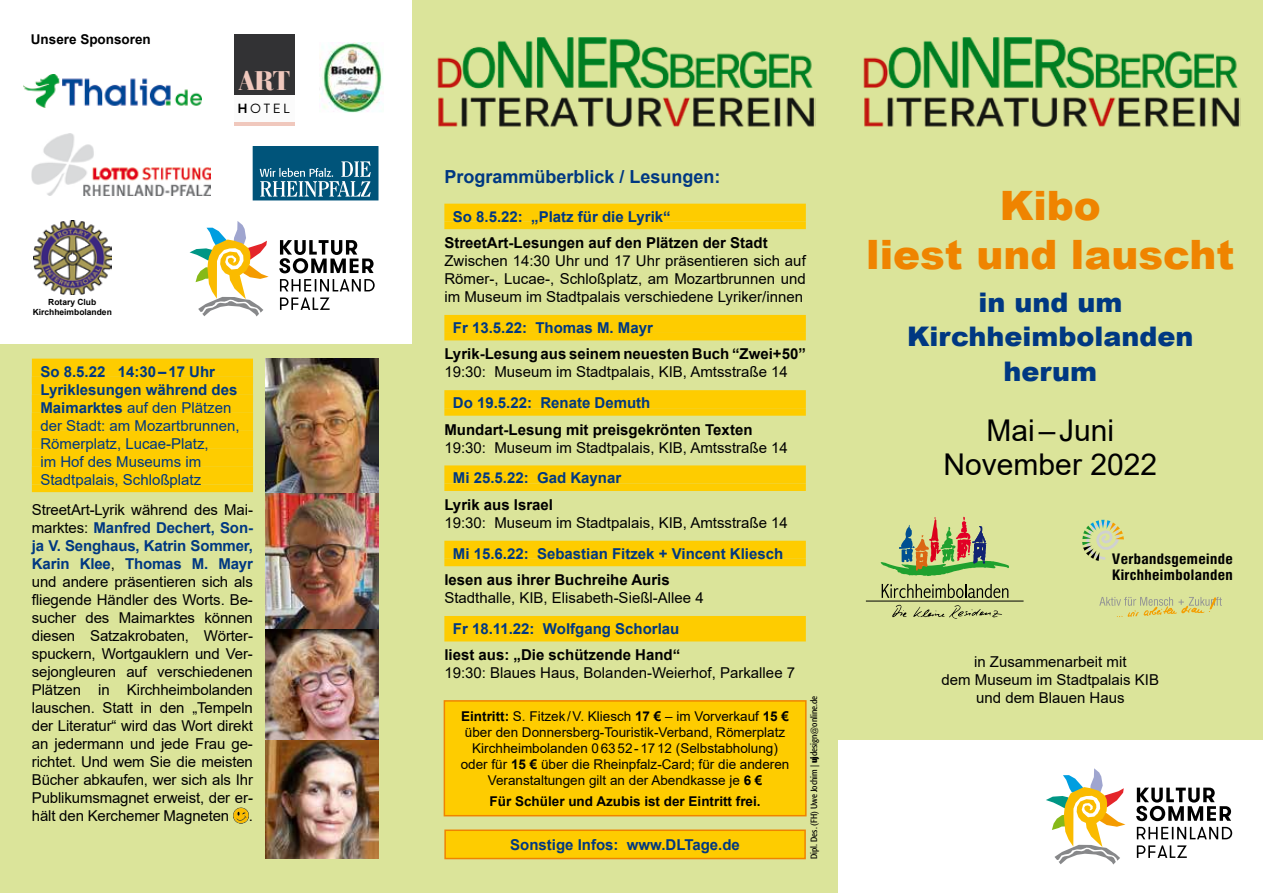
<style>
.page{position:relative;width:1263px;height:893px;background:#fff}
.page>*{position:absolute;margin:0;border:0;box-sizing:border-box;transform-origin:0 0}
.t1{font:900 40.5px/48.6px "Arial";color:#ef8400;text-align:center}
.t2{font:30px/34.5px "Arial";color:#000;text-align:center}
.t3{font:900 28.2px "Bauer Bodoni BT";color:#f0c8bd}
.t4{font:900 27px/34.5px "Arial";color:#003882;text-align:center}
.t5{font:700 18px "Arial";color:#003882}
.t6{font:15px/18px "Arial";color:#000;text-align:justify}
.t7{font:700 15px "Arial";color:#000}
.t8{font:700 15px "Arial";color:#003882}
.t9{font:15px/18px "Arial";color:#003882}
.t10{font:700 14.85px/16.4px "Helvetica Two BQ";letter-spacing:.025em;color:#000;scale:1.12 1}
.t11{font:13.5px/16.2px "Arial";color:#000;text-align:center}
.t12{font:700 13.5px "Arial";color:#000}
.t13{font:13.35px "Brandon Grotesque";color:#000}
.t14{font:9px "Formata Condensed BQ";color:#000}
.t15{font:700 8.55px/10.2px "Arial";color:#000;text-align:center}
.s1{font-weight:700}
.s2{font-weight:700;color:#003882}
</style>
<div class="page">
<div style="left:412px;top:0;width:426px;height:893px;background:#dbe49a"></div>
<div style="left:0;top:344px;width:412px;height:549px;background:#dbe49a"></div>
<img style="left:33px;top:220px;width:78px;height:74px">
<img style="left:319px;top:43px;width:65px;height:69px">
<img style="left:32px;top:134px;width:178px;height:61px">
<svg style="left:280px;top:297px;width:50px;height:13px"></svg>
<svg style="left:280px;top:279px;width:95px;height:12px"></svg>
<svg style="left:279px;top:240px;width:95px;height:33px"></svg>
<svg style="left:189px;top:221px;width:80px;height:96px"></svg>
<div style="left:444px;top:701px;width:362px;height:115px;background:#fecc00"></div>
<div style="left:444px;top:700px;width:362px;height:116px;border:2px solid #ef8400"></div>
<div style="left:445px;top:830px;width:360px;height:28px;background:#fecc00"></div>
<div style="left:444px;top:829px;width:362px;height:30px;border:2px solid #ef8400"></div>
<div style="left:234px;top:34px;width:61px;height:61px;background:#323234"></div>
<div style="left:234px;top:95px;width:61px;height:30px;background:#fbfbfb"></div>
<hr style="left:234px;top:122px;width:61px;height:3px;background:#f0c8bd">
<div style="left:838px;top:0;width:425px;height:740px;background:#dbe49a"></div>
<img style="left:863px;top:37px;width:377px;height:90px">
<svg style="left:1137px;top:845px;width:50px;height:13px"></svg>
<svg style="left:1137px;top:827px;width:95px;height:12px"></svg>
<svg style="left:1136px;top:788px;width:95px;height:33px"></svg>
<svg style="left:1046px;top:768px;width:80px;height:97px"></svg>
<svg style="left:892px;top:605px;width:110px;height:14px"></svg>
<hr style="left:866px;top:601px;width:157px;height:1px;background:#000">
<svg style="left:881px;top:517px;width:128px;height:59px"></svg>
<svg style="left:882px;top:584px;width:126px;height:14px"></svg>
<svg style="left:1082px;top:520px;width:42px;height:41px"></svg>
<svg style="left:1099px;top:597px;width:123px;height:20px"></svg>
<div style="left:444px;top:204px;width:362px;height:18px;background:#fecc00"></div>
<div style="left:444px;top:222px;width:362px;height:7px;background:#fecc00"></div>
<div style="left:444px;top:315px;width:362px;height:18px;background:#fecc00"></div>
<div style="left:444px;top:333px;width:362px;height:7px;background:#fecc00"></div>
<div style="left:444px;top:390px;width:362px;height:18px;background:#fecc00"></div>
<div style="left:444px;top:408px;width:362px;height:8px;background:#fecc00"></div>
<div style="left:444px;top:465px;width:362px;height:18px;background:#fecc00"></div>
<div style="left:444px;top:483px;width:362px;height:8px;background:#fecc00"></div>
<div style="left:444px;top:541px;width:362px;height:18px;background:#fecc00"></div>
<div style="left:444px;top:559px;width:362px;height:7px;background:#fecc00"></div>
<div style="left:444px;top:616px;width:362px;height:18px;background:#fecc00"></div>
<div style="left:444px;top:634px;width:362px;height:7px;background:#fecc00"></div>
<div style="left:253px;top:147px;width:125px;height:53px;background:#00547a"></div>
<div style="left:253px;top:146px;width:125px;height:54px;border:1px solid #00547a"></div>
<svg style="left:260px;top:161px;width:111px;height:36px"></svg>
<div style="left:32px;top:359px;width:221px;height:18px;background:#fecc00"></div>
<div style="left:32px;top:377px;width:221px;height:18px;background:#fecc00"></div>
<div style="left:32px;top:395px;width:221px;height:18px;background:#fecc00"></div>
<div style="left:32px;top:413px;width:221px;height:18px;background:#fecc00"></div>
<div style="left:32px;top:431px;width:221px;height:18px;background:#fecc00"></div>
<div style="left:32px;top:449px;width:221px;height:18px;background:#fecc00"></div>
<div style="left:32px;top:467px;width:221px;height:18px;background:#fecc00"></div>
<div style="left:32px;top:485px;width:221px;height:7px;background:#fecc00"></div>
<svg style="left:233px;top:807px;width:16px;height:17px"></svg>
<img style="left:266px;top:359px;width:112px;height:500px">
<img style="left:24px;top:75px;width:177px;height:33px">
<img style="left:437px;top:37px;width:378px;height:90px">
<p class="t12" style="left:31px;top:30px;width:122px">Unsere Sponsoren</p>
<p class="t15" style="left:33px;top:297px;width:81px">Rotary Club<br>Kirchheimbolanden</p>
<h3 class="t3" style="left:239px;top:63px;width:52px">ART</h3>
<p class="t13" style="left:237px;top:100px;width:54px"><span class="s1">H</span>OTEL</p>
<p class="t9" style="left:40px;top:362px;width:201px"><span class="s1">So 8.5.22 14:30–17 Uhr<br>Lyriklesungen während des<br>Maimarktes</span> auf den Plätzen der Stadt: am Mozartbrunnen,<br>Römerplatz, Lucae-Platz,<br>im Hof des Museums im<br>Stadtpalais, Schloßplatz</p>
<p class="t6" style="left:32px;top:501px;width:223px">StreetArt-Lyrik während des Mai&shy;marktes: <span class="s2">Manfred Dechert, Son&shy;ja V. Senghaus, Katrin Sommer, Karin Klee</span>, <span class="s2">Thomas M. Mayr </span>und andere präsentieren sich als fliegende Händler des Worts. Be&shy;sucher des Maimarktes können diesen Satzakrobaten, Wörter&shy;spuckern, Wortgauklern und Ver&shy;sejongleuren auf verschiedenen Plätzen in Kirchheimbolanden lauschen. Statt in den „Tempeln der Literatur“ wird das Wort direkt an jedermann und jede Frau ge&shy;richtet. Und wem Sie die meisten Bücher abkaufen, wer sich als Ihr Publikumsmagnet erweist, der er&shy;hält den Kerchemer Magneten</p>
<p class="t6" style="left:249px;top:807px;width:6px">.</p>
<p class="t5" style="left:444px;top:164px;width:278px">Programmüberblick / Lesungen:</p>
<p class="t8" style="left:453px;top:206px;width:219px">So 8.5.22: „Platz für die Lyrik“</p>
<p class="t7" style="left:444px;top:232px;width:325px">StreetArt-Lesungen auf den Plätzen der Stadt</p>
<p class="t6" style="left:444px;top:252px;width:363px">Zwischen 14:30 Uhr und 17 Uhr präsentieren sich auf Römer-, Lucae-, Schloßplatz, am Mozartbrunnen und im Museum im Stadtpalais verschiedene Lyriker/innen</p>
<p class="t8" style="left:453px;top:317px;width:202px">Fr 13.5.22: Thomas M. Mayr</p>
<p class="t7" style="left:444px;top:344px;width:363px">Lyrik-Lesung aus seinem neuesten Buch “Zwei+50”</p>
<p class="t6" style="left:444px;top:363px;width:345px">19:30: Museum im Stadtpalais, KIB, Amtsstraße 14</p>
<p class="t8" style="left:453px;top:392px;width:199px">Do 19.5.22: Renate Demuth</p>
<p class="t7" style="left:444px;top:419px;width:310px">Mundart-Lesung mit preisgekrönten Texten</p>
<p class="t6" style="left:444px;top:438px;width:345px">19:30: Museum im Stadtpalais, KIB, Amtsstraße 14</p>
<p class="t8" style="left:453px;top:468px;width:170px">Mi 25.5.22: Gad Kaynar</p>
<p class="t7" style="left:444px;top:494px;width:110px">Lyrik aus Israel</p>
<p class="t6" style="left:444px;top:514px;width:345px">19:30: Museum im Stadtpalais, KIB, Amtsstraße 14</p>
<p class="t8" style="left:453px;top:543px;width:332px">Mi 15.6.22: Sebastian Fitzek + Vincent Kliesch</p>
<p class="t7" style="left:444px;top:569px;width:227px">lesen aus ihrer Buchreihe Auris</p>
<p class="t6" style="left:444px;top:589px;width:261px">Stadthalle, KIB, Elisabeth-Sießl-Allee 4</p>
<p class="t8" style="left:453px;top:618px;width:228px">Fr 18.11.22: Wolfgang Schorlau</p>
<p class="t7" style="left:444px;top:645px;width:237px">liest aus: „Die schützende Hand“</p>
<p class="t6" style="left:444px;top:664px;width:352px">19:30: Blaues Haus, Bolanden-Weierhof, Parkallee 7</p>
<p class="t11" style="left:461px;top:708px;width:330px"><span class="s1">Eintritt:</span> S. Fitzek/V. Kliesch <span class="s1">17 €</span> – im Vorverkauf <span class="s1">15 € </span>über den Donnersberg-Touristik-Verband, Römerplatz Kirchheimbolanden 06352-1712 (Selbstabholung) oder für <span class="s1">15 €</span> über die Rheinpfalz-Card; für die anderen Veranstaltungen gilt an der Abendkasse je <span class="s1">6 €</span></p>
<p class="t12" style="left:490px;top:792px;width:273px">Für Schüler und Azubis ist der Eintritt frei.</p>
<p class="t8" style="left:510px;top:834px;width:231px">Sonstige Infos: www.DLTage.de</p>
<p class="t14" style="left:809px;top:859px;width:165px;rotate:-90deg">Dipl. Des. (FH) Uwe Jochim | <span class="s1">uj</span>design@online.de</p>
<h1 class="t1" style="left:866px;top:180px;width:370px">Kibo<br>liest und lauscht</h1>
<h3 class="t4" style="left:907px;top:284px;width:288px">in und um<br>Kirchheimbolanden herum</h3>
<h2 class="t2" style="left:943px;top:413px;width:215px">Mai–Juni<br>November 2022</h2>
<p class="t10" style="left:1112px;top:551px;width:109px">Verbandsgemeinde<br>Kirchheimbolanden</p>
<p class="t6" style="left:941px;top:653px;width:219px;text-align:center">in Zusammenarbeit mit<br>dem Museum im Stadtpalais KIB und dem Blauen Haus</p>
</div>
